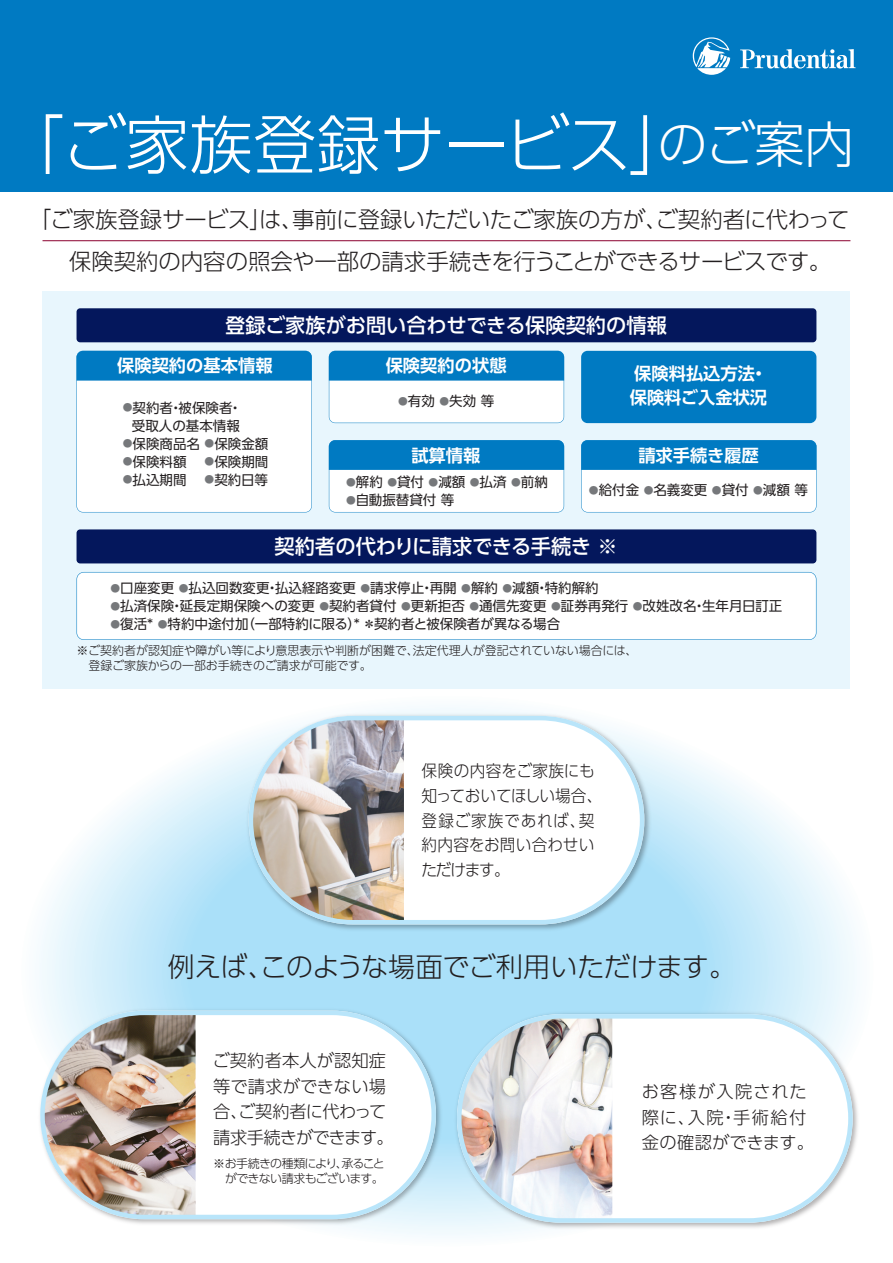
<style>
.page{position:relative;width:893px;height:1263px;background:#fff}
.page>*{position:absolute;margin:0;border:0;box-sizing:border-box;transform-origin:0 0}
.t1{font:300 63.75px "UD Shin Go Pro";color:#fff}
.t2{font:300 49.65px "UD Shin Go Pro";color:#fff}
.t3{font:300 27px "UD Shin Go Pro";letter-spacing:-.02em;color:#231f20}
.t4{font:300 22.5px/42px "UD Shin Go Pro";letter-spacing:-.005em;color:#231f20}
.t5{font:300 22.5px "UD Shin Go Pro";letter-spacing:-.03em;color:#231f20}
.t6{font:500 20.25px "UD Shin Go Pro";letter-spacing:-.005em;color:#fff}
.t7{font:300 17.25px/25.5px "UD Shin Go Pro";letter-spacing:.005em;color:#231f20;text-align:justify}
.t8{font:700 17.25px/24px "UD Shin Go Pro De";color:#fff}
.t9{font:300 17.25px/25.5px "UD Shin Go Pro";letter-spacing:.08em;color:#231f20;text-align:right}
.t10{font:300 17.25px/25.5px "UD Shin Go Pro";letter-spacing:-.055em;color:#231f20}
.t11{font:300 16.5px/24.8px "UD Shin Go Pro";letter-spacing:.005em;color:#231f20;scale:.95 1}
.t12{font:13.5px/18px "UD Shin Go Pro";color:#231f20}
.t13{font:300 12px/15px "UD Shin Go Pro";color:#231f20}
.t14{font:300 12px "UD Shin Go Pro";letter-spacing:-.065em;color:#231f20}
.t15{font:300 12px/15.3px "UD Shin Go Pro";letter-spacing:-.06em;color:#231f20}
.t16{font:9.75px "UD Shin Go Pro";color:#76787b}
.s1{font-size:9.75px;color:#76787b}
</style>
<div class="page">
<div style="left:43px;top:291px;width:807px;height:398px;background:#e8f6fd"></div>
<div style="left:0;top:0;width:893px;height:191px;background:#007ac2"></div>
<svg style="left:39px;top:707px;width:818px;height:529px"></svg>
<img style="left:244px;top:712px;width:409px;height:221px">
<div style="left:251px;top:718px;width:391px;height:204px;background:#fff;border-radius:102px"></div>
<img style="left:39px;top:1006px;width:406px;height:222px">
<div style="left:43px;top:1013px;width:391px;height:204px;background:#fff;border-radius:102px"></div>
<img style="left:453px;top:1010px;width:405px;height:221px">
<div style="left:459px;top:1016px;width:391px;height:204px;background:#fff;border-radius:102px"></div>
<img style="left:252px;top:718px;width:152px;height:204px">
<svg style="left:693px;top:37px;width:37px;height:38px"></svg>
<svg style="left:740px;top:49px;width:115px;height:20px"></svg>
<div style="left:77px;top:308px;width:739px;height:34px;background:#04175c;border-radius:4px"></div>
<svg style="left:77px;top:351px;width:235px;height:161px;background:#cfe6f3"></svg>
<svg style="left:329px;top:440px;width:235px;height:72px;background:#94c7e5"></svg>
<svg style="left:581px;top:440px;width:235px;height:72px;background:#95c7e5"></svg>
<svg style="left:329px;top:351px;width:235px;height:72px;background:#94c7e5"></svg>
<div style="left:581px;top:351px;width:235px;height:72px;background:#007ac2;border-radius:6px"></div>
<hr style="left:43px;top:240px;width:807px;height:1px;background:#8b012f">
<div style="left:249px;top:716px;width:395px;height:208px;border:4px solid #b9e5fa;border-radius:102px"></div>
<img style="left:43px;top:1013px;width:153px;height:202px">
<div style="left:40px;top:1010px;width:396px;height:209px;border:4px solid #b9e5fa;border-radius:102px"></div>
<img style="left:459px;top:1016px;width:153px;height:203px">
<div style="left:457px;top:1014px;width:396px;height:209px;border:4px solid #b9e5fa;border-radius:102px"></div>
<div style="left:77px;top:529px;width:739px;height:34px;background:#04175c;border-radius:4px"></div>
<div style="left:77px;top:572px;width:739px;height:68px;background:#fff"></div>
<h1 class="t1" style="left:0;top:93px;width:694px">「ご家族登録サービス」</h1>
<h2 class="t2" style="left:658px;top:104px;width:198px">のご案内</h2>
<h3 class="t4" style="left:292px;top:198px;width:377px">事前に登録いただいたご家族の方が、</h3>
<h3 class="t4" style="left:69px;top:198px;width:764px;text-indent:-40px">「ご家族登録サービスは」、<br>保険契約の内容の照会や一部の請求手続きを行うことができるサービスです。</h3>
<h3 class="t5" style="left:656px;top:202px;width:196px">ご契約者に代わって</h3>
<h3 class="t6" style="left:225px;top:308px;width:443px">登録ご家族がお問い合わせできる保険契約の情報</h3>
<p class="t8" style="left:117px;top:353px;width:157px">保険契約の基本情報</p>
<p class="t12" style="left:229px;top:398px;width:15px">・</p>
<p class="t8" style="left:386px;top:353px;width:122px">保険契約の状態</p>
<p class="t12" style="left:449px;top:392px;width:46px">失効等</p>
<p class="t8" style="left:630px;top:361px;width:139px">保険料払込方法保険料ご入金状況</p>
<p class="t8" style="left:750px;top:361px;width:19px">・</p>
<p class="t12" style="left:408px;top:392px;width:28px">有効</p>
<p class="t16" style="left:398px;top:393px;width:11px">●</p>
<p class="t16" style="left:439px;top:393px;width:11px">●</p>
<p class="t12" style="left:133px;top:398px;width:101px">契約者被保険者</p>
<p class="t16" style="left:123px;top:400px;width:11px">●</p>
<p class="t12" style="left:169px;top:398px;width:15px">・</p>
<p class="t12" style="left:214px;top:416px;width:55px;text-indent:-83px">受取人の基本情報<br>保険金額</p>
<p class="t12" style="left:133px;top:434px;width:69px">保険商品名</p>
<p class="t16" style="left:123px;top:436px;width:11px">●</p>
<p class="t16" style="left:205px;top:436px;width:11px">●</p>
<p class="t12" style="left:133px;top:452px;width:55px">保険料額</p>
<p class="t16" style="left:123px;top:454px;width:11px">●</p>
<p class="t12" style="left:214px;top:452px;width:55px">保険期間</p>
<p class="t16" style="left:205px;top:454px;width:11px">●</p>
<p class="t12" style="left:133px;top:470px;width:55px">払込期間</p>
<p class="t16" style="left:123px;top:472px;width:11px">●</p>
<p class="t12" style="left:214px;top:470px;width:55px">契約日等</p>
<p class="t16" style="left:205px;top:472px;width:11px">●</p>
<p class="t8" style="left:411px;top:442px;width:70px">試算情報</p>
<p class="t12" style="left:397px;top:473px;width:28px">貸付</p>
<p class="t12" style="left:356px;top:473px;width:28px">解約</p>
<p class="t12" style="left:438px;top:473px;width:28px">減額</p>
<p class="t12" style="left:521px;top:473px;width:28px">前納</p>
<p class="t12" style="left:480px;top:473px;width:28px">払済</p>
<p class="t16" style="left:346px;top:474px;width:11px">●</p>
<p class="t16" style="left:387px;top:474px;width:11px">●</p>
<p class="t16" style="left:429px;top:474px;width:11px">●</p>
<p class="t16" style="left:470px;top:474px;width:11px">●</p>
<p class="t16" style="left:511px;top:474px;width:11px">●</p>
<p class="t12" style="left:356px;top:491px;width:100px">自動振替貸付等</p>
<p class="t16" style="left:346px;top:492px;width:11px">●</p>
<p class="t8" style="left:638px;top:442px;width:122px">請求手続き履歴</p>
<p class="t12" style="left:722px;top:481px;width:28px">貸付</p>
<p class="t12" style="left:599px;top:481px;width:42px">給付金</p>
<p class="t12" style="left:653px;top:481px;width:55px">名義変更</p>
<p class="t12" style="left:763px;top:481px;width:46px">減額等</p>
<p class="t16" style="left:589px;top:482px;width:11px">●</p>
<p class="t16" style="left:644px;top:482px;width:11px">●</p>
<p class="t16" style="left:712px;top:482px;width:11px">●</p>
<p class="t16" style="left:753px;top:482px;width:11px">●</p>
<h3 class="t6" style="left:275px;top:530px;width:345px">契約者の代わりに請求できる手続き ※</h3>
<p class="t12" style="left:512px;top:579px;width:88px">減額特約解約</p>
<p class="t12" style="left:370px;top:579px;width:88px">請求停止再開</p>
<p class="t12" style="left:471px;top:579px;width:28px">解約</p>
<p class="t12" style="left:189px;top:579px;width:169px">払込回数変更払込経路変更</p>
<p class="t12" style="left:120px;top:579px;width:55px">口座変更</p>
<p class="t16" style="left:111px;top:580px;width:11px">●</p>
<p class="t16" style="left:179px;top:580px;width:11px">●</p>
<p class="t16" style="left:361px;top:580px;width:11px">●</p>
<p class="t16" style="left:461px;top:580px;width:11px">●</p>
<p class="t16" style="left:503px;top:580px;width:11px">●</p>
<p class="t12" style="left:266px;top:579px;width:15px">・</p>
<p class="t12" style="left:420px;top:579px;width:15px">・</p>
<p class="t12" style="left:535px;top:579px;width:15px">・</p>
<p class="t12" style="left:329px;top:597px;width:69px">契約者貸付</p>
<p class="t12" style="left:561px;top:597px;width:69px">証券再発行</p>
<p class="t12" style="left:643px;top:597px;width:141px">改姓改名生年月日訂正</p>
<p class="t12" style="left:120px;top:597px;width:196px">払済保険延長定期保険への変更</p>
<p class="t12" style="left:411px;top:597px;width:55px">更新拒否</p>
<p class="t12" style="left:479px;top:597px;width:69px">通信先変更</p>
<p class="t16" style="left:111px;top:598px;width:11px">●</p>
<p class="t16" style="left:319px;top:598px;width:11px">●</p>
<p class="t16" style="left:401px;top:598px;width:11px">●</p>
<p class="t16" style="left:469px;top:598px;width:11px">●</p>
<p class="t16" style="left:551px;top:598px;width:11px">●</p>
<p class="t16" style="left:633px;top:598px;width:11px">●</p>
<p class="t12" style="left:170px;top:597px;width:15px">・</p>
<p class="t12" style="left:693px;top:597px;width:15px">・</p>
<p class="t12" style="left:241px;top:615px;width:320px">（一部特約に限る）* ＊契約者と被保険者が異なる場合</p>
<p class="t12" style="left:120px;top:615px;width:130px">復活* <span class="s1">●</span>特約中途付加</p>
<p class="t16" style="left:111px;top:616px;width:11px">●</p>
<p class="t13" style="left:77px;top:642px;width:344px">※ご契約者が認知症や障がい等により意思表示や判断が困難で、　登録ご家族からの一部お手続きのご請求が可能です。</p>
<p class="t13" style="left:413px;top:642px;width:226px">法定代理人が登記されていない場合には、</p>
<p class="t11" style="left:421px;top:758px;width:192px">保険の内容をご家族にも知っておいてほしい場合、登録ご家族であれば 契、約内容をお問い合わせいただけます。</p>
<h3 class="t3" style="left:168px;top:945px;width:109px">例えば、</h3>
<h3 class="t3" style="left:260px;top:945px;width:477px">このような場面でご利用いただけます。</h3>
<p class="t7" style="left:213px;top:1047px;width:175px">ご契約者本人が認知症等で請求ができない場合ご契約者に代わって</p>
<p class="t10" style="left:213px;top:1098px;width:182px;text-indent:17px">、<br>請求手続きができます。</p>
<p class="t14" style="left:213px;top:1153px;width:173px">※お手続きの種類により承ること</p>
<p class="t15" style="left:225px;top:1155px;width:160px;text-indent:110px">、<br>ができない請求もございます。</p>
<p class="t9" style="left:642px;top:1078px;width:166px">お客様が入院された手術給付</p>
<p class="t7" style="left:642px;top:1104px;width:174px">際に、<br>金の確認ができます。</p>
<p class="t7" style="left:688px;top:1104px;width:37px">入院</p>
<p class="t7" style="left:720px;top:1104px;width:19px">・</p>
</div>
